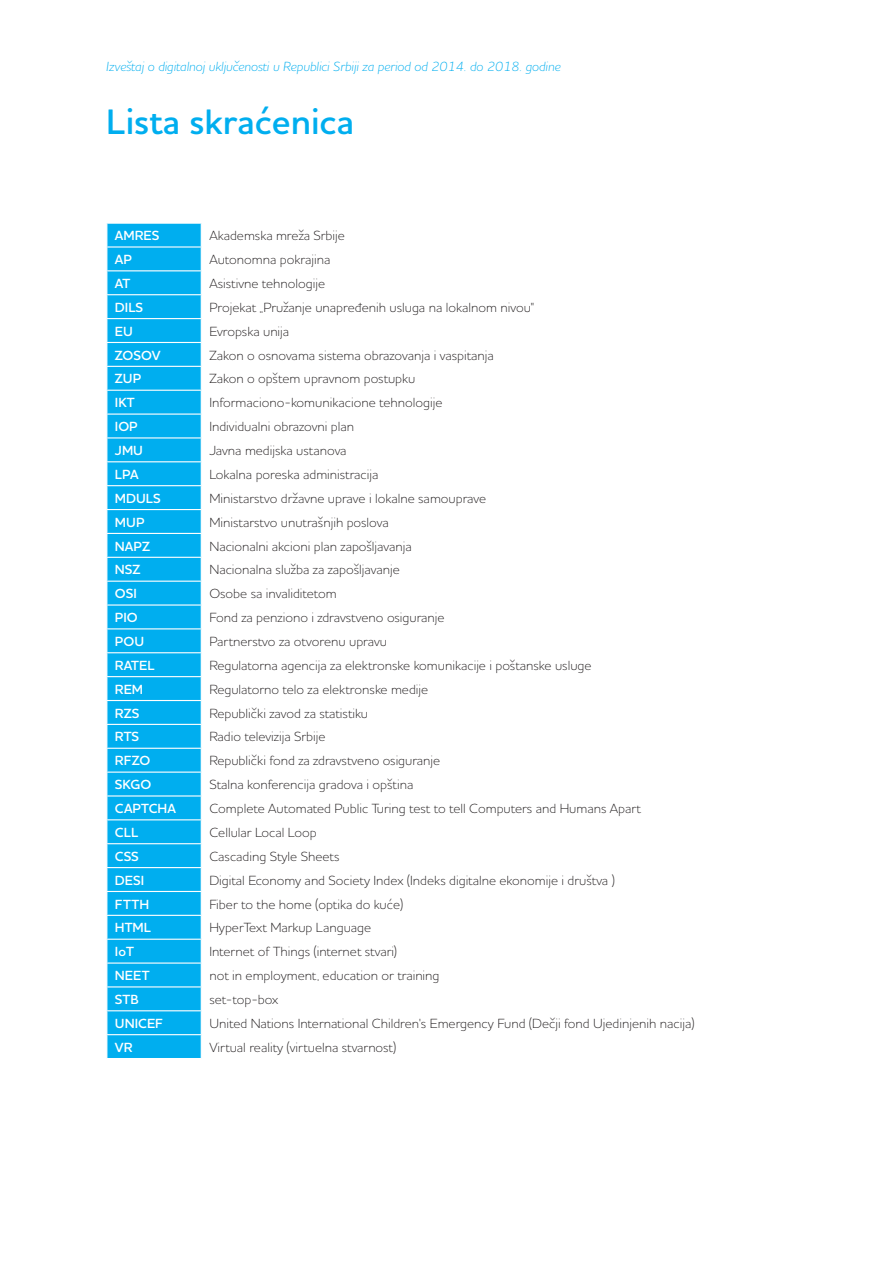
<style>
.page{position:relative;width:893px;height:1263px;background:#fff}
.page>*{position:absolute;margin:0;border:0;box-sizing:border-box;transform-origin:0 0}
.t1{font:600 36px "Houschka Pro";color:#00aeef}
.t2{font:300 13.5px "Houschka Pro";color:#231f20}
.t3{font:600 13.5px "Houschka Pro";color:#fff}
.t4{font:italic 300 13.5px "Houschka Pro";color:#00aeef}
</style>
<div class="page">
<div style="left:107px;top:224px;width:94px;height:834px;background:#00aeef"></div>
<hr style="left:106px;top:246px;width:95px;height:2px;background:#fff">
<hr style="left:106px;top:270px;width:95px;height:1px;background:#fff">
<hr style="left:106px;top:294px;width:95px;height:1px;background:#fff">
<hr style="left:106px;top:318px;width:95px;height:1px;background:#fff">
<hr style="left:106px;top:342px;width:95px;height:1px;background:#fff">
<hr style="left:106px;top:366px;width:95px;height:1px;background:#fff">
<hr style="left:106px;top:390px;width:95px;height:1px;background:#fff">
<hr style="left:106px;top:413px;width:95px;height:2px;background:#fff">
<hr style="left:106px;top:437px;width:95px;height:1px;background:#fff">
<hr style="left:106px;top:461px;width:95px;height:1px;background:#fff">
<hr style="left:106px;top:485px;width:95px;height:1px;background:#fff">
<hr style="left:106px;top:509px;width:95px;height:1px;background:#fff">
<hr style="left:106px;top:533px;width:95px;height:1px;background:#fff">
<hr style="left:106px;top:557px;width:95px;height:1px;background:#fff">
<hr style="left:106px;top:581px;width:95px;height:1px;background:#fff">
<hr style="left:106px;top:604px;width:95px;height:2px;background:#fff">
<hr style="left:106px;top:628px;width:95px;height:1px;background:#fff">
<hr style="left:106px;top:652px;width:95px;height:1px;background:#fff">
<hr style="left:106px;top:676px;width:95px;height:1px;background:#fff">
<hr style="left:106px;top:700px;width:95px;height:1px;background:#fff">
<hr style="left:106px;top:724px;width:95px;height:1px;background:#fff">
<hr style="left:106px;top:748px;width:95px;height:1px;background:#fff">
<hr style="left:106px;top:771px;width:95px;height:2px;background:#fff">
<hr style="left:106px;top:795px;width:95px;height:1px;background:#fff">
<hr style="left:106px;top:819px;width:95px;height:1px;background:#fff">
<hr style="left:106px;top:843px;width:95px;height:1px;background:#fff">
<hr style="left:106px;top:867px;width:95px;height:1px;background:#fff">
<hr style="left:106px;top:891px;width:95px;height:1px;background:#fff">
<hr style="left:106px;top:915px;width:95px;height:1px;background:#fff">
<hr style="left:106px;top:939px;width:95px;height:1px;background:#fff">
<hr style="left:106px;top:962px;width:95px;height:2px;background:#fff">
<hr style="left:106px;top:986px;width:95px;height:1px;background:#fff">
<hr style="left:106px;top:1010px;width:95px;height:1px;background:#fff">
<hr style="left:106px;top:1034px;width:95px;height:1px;background:#fff">
<svg style="left:106px;top:224px;width:1px;height:834px"></svg>
<svg style="left:201px;top:224px;width:1px;height:834px"></svg>
<p class="t4" style="left:106px;top:58px;width:456px">Izveštaj o digitalnoj uključenosti u Republici Srbiji za period od 2014. do 2018. godine</p>
<h1 class="t1" style="left:106px;top:98px;width:249px">Lista skraćenica</h1>
<p class="t3" style="left:115px;top:227px;width:46px">AMRES</p>
<p class="t2" style="left:209px;top:227px;width:137px">Akademska mreža Srbije</p>
<p class="t3" style="left:115px;top:251px;width:19px">AP</p>
<p class="t2" style="left:209px;top:251px;width:122px">Autonomna pokrajina</p>
<p class="t3" style="left:115px;top:275px;width:17px">AT</p>
<p class="t2" style="left:209px;top:275px;width:117px">Asistivne tehnologije</p>
<p class="t3" style="left:115px;top:298px;width:30px">DILS</p>
<p class="t2" style="left:209px;top:299px;width:326px">Projekat „Pružanje unapređenih usluga na lokalnom nivou"</p>
<p class="t3" style="left:115px;top:322px;width:19px">EU</p>
<p class="t2" style="left:209px;top:322px;width:81px">Evropska unija</p>
<p class="t3" style="left:115px;top:346px;width:47px">ZOSOV</p>
<p class="t2" style="left:209px;top:346px;width:286px">Zakon o osnovama sistema obrazovanja i vaspitanja</p>
<p class="t3" style="left:115px;top:370px;width:28px">ZUP</p>
<p class="t2" style="left:209px;top:370px;width:207px">Zakon o opštem upravnom postupku</p>
<p class="t3" style="left:115px;top:394px;width:21px">IKT</p>
<p class="t2" style="left:209px;top:394px;width:235px">Informaciono-komunikacione tehnologije</p>
<p class="t3" style="left:115px;top:418px;width:24px">IOP</p>
<p class="t2" style="left:209px;top:418px;width:146px">Individualni obrazovni plan</p>
<p class="t3" style="left:115px;top:442px;width:30px">JMU</p>
<p class="t2" style="left:209px;top:442px;width:139px">Javna medijska ustanova</p>
<p class="t3" style="left:115px;top:466px;width:25px">LPA</p>
<p class="t2" style="left:209px;top:466px;width:171px">Lokalna poreska administracija</p>
<p class="t3" style="left:115px;top:489px;width:47px">MDULS</p>
<p class="t2" style="left:209px;top:490px;width:278px">Ministarstvo državne uprave i lokalne samouprave</p>
<p class="t3" style="left:115px;top:513px;width:31px">MUP</p>
<p class="t2" style="left:209px;top:513px;width:181px">Ministarstvo unutrašnjih poslova</p>
<p class="t3" style="left:115px;top:537px;width:37px">NAPZ</p>
<p class="t2" style="left:209px;top:537px;width:204px">Nacionalni akcioni plan zapošljavanja</p>
<p class="t3" style="left:115px;top:561px;width:27px">NSZ</p>
<p class="t2" style="left:209px;top:561px;width:192px">Nacionalna služba za zapošljavanje</p>
<p class="t3" style="left:115px;top:585px;width:23px">OSI</p>
<p class="t2" style="left:209px;top:585px;width:129px">Osobe sa invaliditetom</p>
<p class="t3" style="left:115px;top:609px;width:24px">PIO</p>
<p class="t2" style="left:209px;top:609px;width:237px">Fond za penziono i zdravstveno osiguranje</p>
<p class="t3" style="left:115px;top:633px;width:31px">POU</p>
<p class="t2" style="left:209px;top:633px;width:179px">Partnerstvo za otvorenu upravu</p>
<p class="t3" style="left:115px;top:657px;width:41px">RATEL</p>
<p class="t2" style="left:209px;top:657px;width:384px">Regulatorna agencija za elektronske komunikacije i poštanske usluge</p>
<p class="t3" style="left:115px;top:680px;width:30px">REM</p>
<p class="t2" style="left:209px;top:680px;width:220px">Regulatorno telo za elektronske medije</p>
<p class="t3" style="left:115px;top:704px;width:26px">RZS</p>
<p class="t2" style="left:209px;top:704px;width:160px">Republički zavod za statistiku</p>
<p class="t3" style="left:115px;top:728px;width:26px">RTS</p>
<p class="t2" style="left:209px;top:728px;width:118px">Radio televizija Srbije</p>
<p class="t3" style="left:115px;top:752px;width:37px">RFZO</p>
<p class="t2" style="left:209px;top:752px;width:232px">Republički fond za zdravstveno osiguranje</p>
<p class="t3" style="left:115px;top:776px;width:38px">SKGO</p>
<p class="t2" style="left:209px;top:776px;width:205px">Stalna konferencija gradova i opština</p>
<p class="t3" style="left:115px;top:800px;width:62px">CAPTCHA</p>
<p class="t2" style="left:209px;top:800px;width:433px">Complete Automated Public Turing test to tell Computers and Humans Apart</p>
<p class="t3" style="left:115px;top:824px;width:25px">CLL</p>
<p class="t2" style="left:209px;top:824px;width:109px">Cellular Local Loop</p>
<p class="t3" style="left:115px;top:847px;width:25px">CSS</p>
<p class="t2" style="left:209px;top:848px;width:132px">Cascading Style Sheets</p>
<p class="t3" style="left:115px;top:871px;width:31px">DESI</p>
<p class="t2" style="left:209px;top:871px;width:407px">Digital Economy and Society Index (Indeks digitalne ekonomije i društva )</p>
<p class="t3" style="left:115px;top:895px;width:36px">FTTH</p>
<p class="t2" style="left:209px;top:895px;width:196px">Fiber to the home (optika do kuće)</p>
<p class="t3" style="left:115px;top:919px;width:38px">HTML</p>
<p class="t2" style="left:209px;top:919px;width:163px">HyperText Markup Language</p>
<p class="t3" style="left:115px;top:943px;width:20px">IoT</p>
<p class="t2" style="left:209px;top:943px;width:189px">Internet of Things (internet stvari)</p>
<p class="t3" style="left:115px;top:967px;width:36px">NEET</p>
<p class="t2" style="left:209px;top:967px;width:232px">not in employment, education or training</p>
<p class="t3" style="left:115px;top:991px;width:25px">STB</p>
<p class="t2" style="left:209px;top:991px;width:70px">set-top-box</p>
<p class="t3" style="left:115px;top:1015px;width:49px">UNICEF</p>
<p class="t2" style="left:209px;top:1015px;width:487px">United Nations International Children's Emergency Fund (Dečji fond Ujedinjenih nacija)</p>
<p class="t3" style="left:115px;top:1038px;width:19px">VR</p>
<p class="t2" style="left:209px;top:1038px;width:188px">Virtual reality (virtuelna stvarnost)</p>
</div>
